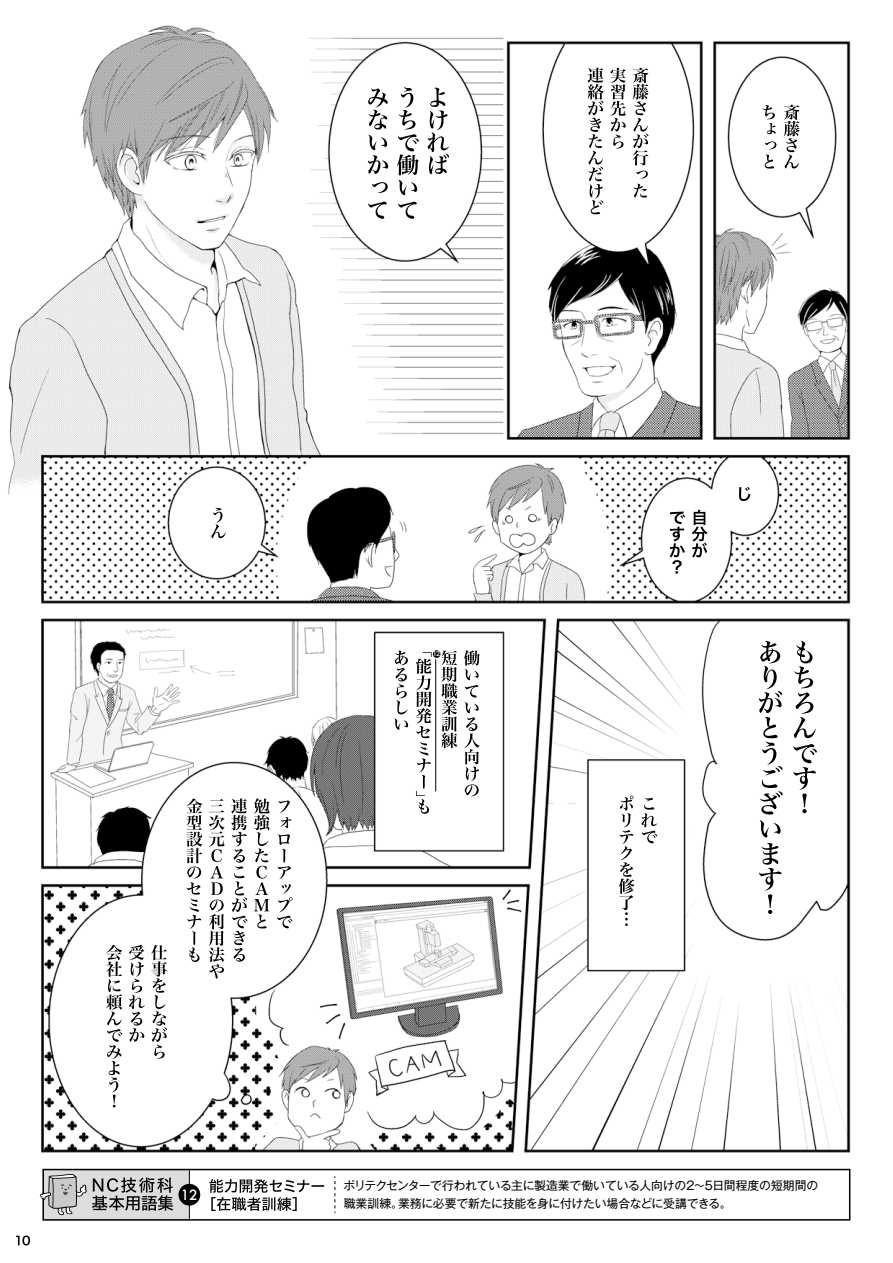
<style>
.page{position:relative;width:893px;height:1263px;background:#fff}
.page>*{position:absolute;margin:0;border:0;box-sizing:border-box;transform-origin:0 0}
.t1{font:500 13.8px "Futura";color:#fff}
.t2{font:11.85px/17.2px "Gothic MB101 Pr 6";letter-spacing:-.02em;color:#000}
.t3{font:500 6.75px "Futura";color:#fff}
</style>
<div class="page">
<img style="left:8px;top:25px;width:843px;height:1221px">
<svg style="left:784px;top:105px;width:16px;height:63px"></svg>
<svg style="left:762px;top:105px;width:14px;height:29px"></svg>
<svg style="left:765px;top:141px;width:11px;height:28px"></svg>
<svg style="left:633px;top:68px;width:16px;height:97px"></svg>
<svg style="left:633px;top:171px;width:15px;height:27px"></svg>
<svg style="left:610px;top:68px;width:16px;height:81px"></svg>
<svg style="left:588px;top:68px;width:16px;height:146px"></svg>
<svg style="left:428px;top:88px;width:21px;height:86px"></svg>
<svg style="left:397px;top:87px;width:22px;height:108px"></svg>
<svg style="left:398px;top:202px;width:19px;height:17px"></svg>
<svg style="left:368px;top:88px;width:20px;height:86px"></svg>
<svg style="left:372px;top:182px;width:16px;height:11px"></svg>
<svg style="left:368px;top:202px;width:19px;height:17px"></svg>
<svg style="left:739px;top:487px;width:11px;height:14px"></svg>
<svg style="left:692px;top:510px;width:15px;height:47px"></svg>
<svg style="left:670px;top:511px;width:15px;height:62px"></svg>
<svg style="left:211px;top:507px;width:15px;height:31px"></svg>
<svg style="left:794px;top:641px;width:22px;height:97px"></svg>
<svg style="left:793px;top:744px;width:24px;height:69px"></svg>
<svg style="left:759px;top:641px;width:24px;height:173px"></svg>
<svg style="left:759px;top:820px;width:22px;height:17px"></svg>
<svg style="left:759px;top:843px;width:22px;height:71px"></svg>
<svg style="left:642px;top:798px;width:15px;height:45px"></svg>
<svg style="left:618px;top:795px;width:16px;height:131px"></svg>
<svg style="left:464px;top:650px;width:16px;height:146px"></svg>
<svg style="left:441px;top:650px;width:16px;height:98px"></svg>
<svg style="left:416px;top:652px;width:16px;height:162px"></svg>
<svg style="left:394px;top:651px;width:14px;height:79px"></svg>
<svg style="left:279px;top:800px;width:12px;height:28px"></svg>
<svg style="left:277px;top:834px;width:15px;height:94px"></svg>
<svg style="left:254px;top:798px;width:16px;height:130px"></svg>
<svg style="left:231px;top:798px;width:16px;height:164px"></svg>
<svg style="left:209px;top:799px;width:16px;height:179px"></svg>
<svg style="left:186px;top:798px;width:16px;height:164px"></svg>
<svg style="left:151px;top:945px;width:16px;height:114px"></svg>
<svg style="left:129px;top:945px;width:16px;height:97px"></svg>
<svg style="left:106px;top:945px;width:16px;height:162px"></svg>
<hr style="left:435px;top:659px;width:1px;height:132px;background:#000">
<svg style="left:40px;top:1169px;width:810px;height:51px"></svg>
<svg style="left:16px;top:1235px;width:14px;height:10px"></svg>
<div style="left:178px;top:1184px;width:22px;height:21px;background:#000;border-radius:50%"></div>
<div style="left:433px;top:650px;width:7px;height:8px;background:#000;border-radius:50%"></div>
<p class="t3" style="left:433px;top:649px;width:9px">12</p>
<p class="t1" style="left:181px;top:1186px;width:19px">12</p>
<p class="t2" style="left:398px;top:1176px;width:335px;text-indent:-54px">ポリテクセンターで行われている主に製造業で働いている人向けの<br>業務に必要で新たに技能を身に付けたい場合などに受講できる。</p>
<p class="t2" style="left:712px;top:1176px;width:107px">日間程度の短期間の</p>
<p class="t2" style="left:684px;top:1176px;width:13px">２</p>
<p class="t2" style="left:703px;top:1176px;width:13px">５</p>
<p class="t2" style="left:694px;top:1176px;width:13px">～</p>
<p class="t2" style="left:344px;top:1194px;width:61px">職業訓練。</p>
</div>
